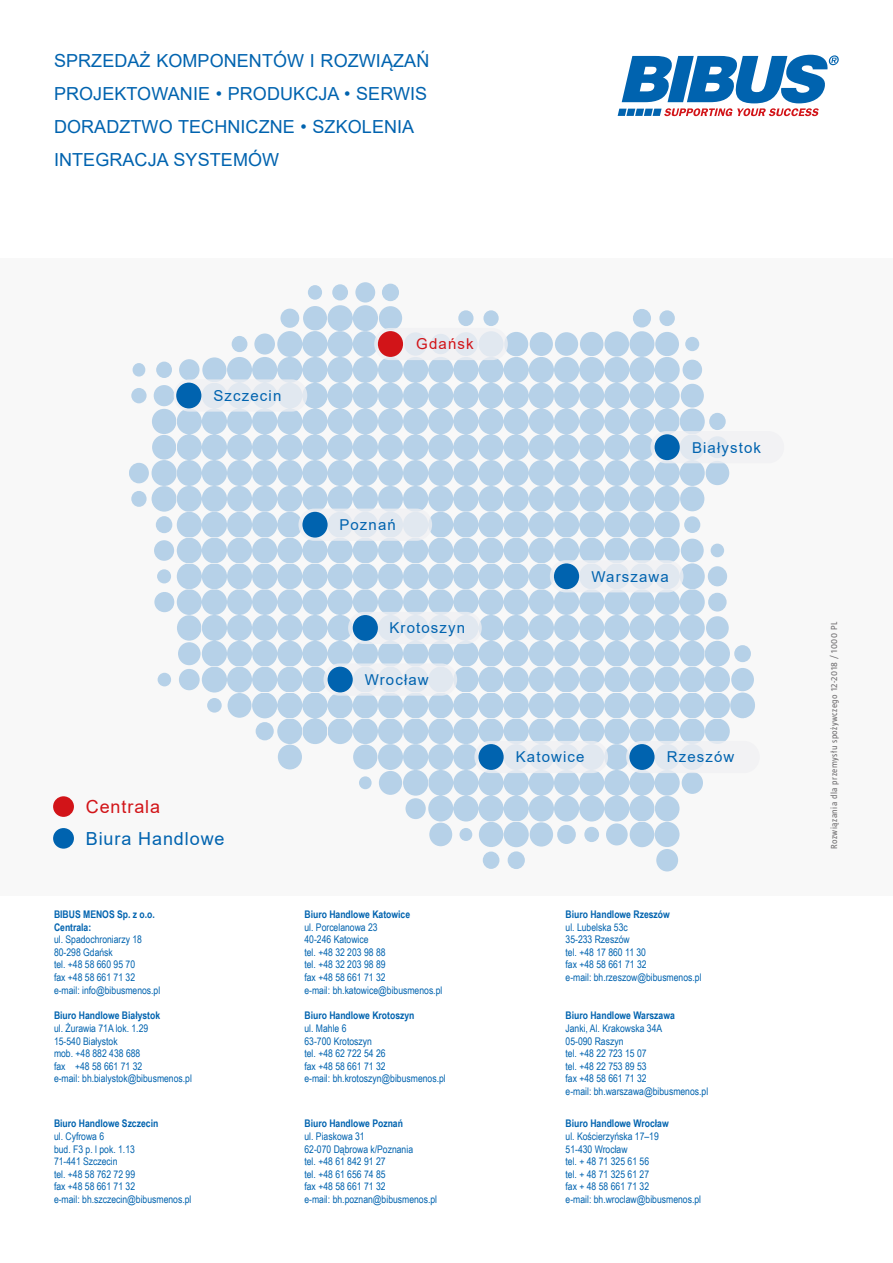
<style>
.page{position:relative;width:893px;height:1263px;background:#fff}
.page>*{position:absolute;margin:0;border:0;box-sizing:border-box;transform-origin:0 0}
.t1{font:18px/33px "Arial";letter-spacing:.005em;color:#0063af}
.t2{font:18px "Arial";letter-spacing:.05em;color:#0063af}
.t3{font:18px "Arial";letter-spacing:.05em;color:#d21418}
.t4{font:15px "Arial";letter-spacing:.075em;color:#0063af}
.t5{font:15px "Arial";letter-spacing:.075em;color:#d21418}
.t6{font:10.5px/12.6px "Arial Narrow";color:#0063af}
.t7{font:700 10.5px/12.6px "Arial Narrow";color:#0063af}
.t8{font:9px "Taz";letter-spacing:.05em;color:#727072}
</style>
<div class="page">
<div style="left:0;top:258px;width:893px;height:638px;background:#f8f8f8"></div>
<svg style="left:129px;top:328px;width:626px;height:543px;fill:#b6d1e8"></svg>
<svg style="left:280px;top:282px;width:395px;height:46px"></svg>
<div style="left:374px;top:328px;width:134px;height:32px;background:linear-gradient(to right,#eceaed,#e6edf3);border-radius:16px"></div>
<div style="left:378px;top:331px;width:25px;height:26px;background:#d21418;border-radius:50%"></div>
<svg style="left:174px;top:379px;width:133px;height:33px;fill:#e1e8f0"></svg>
<div style="left:176px;top:383px;width:25px;height:25px;background:#0063af;border-radius:50%"></div>
<div style="left:650px;top:431px;width:134px;height:32px;background:linear-gradient(to bottom,#edeff3,#eceef2);border-radius:16px"></div>
<div style="left:655px;top:434px;width:25px;height:26px;background:#0063af;border-radius:50%"></div>
<div style="left:626px;top:741px;width:134px;height:32px;background:linear-gradient(to right,#e5eaf1,#f2f2f4);border-radius:16px"></div>
<div style="left:629px;top:744px;width:26px;height:26px;background:#0063af;border-radius:50%"></div>
<div style="left:474px;top:741px;width:134px;height:32px;background:linear-gradient(to right,#eaedf2,#e4eaf1);border-radius:16px"></div>
<div style="left:478px;top:744px;width:26px;height:26px;background:#0063af;border-radius:50%"></div>
<svg style="left:550px;top:560px;width:133px;height:32px;fill:#e1e8f0"></svg>
<div style="left:554px;top:563px;width:25px;height:26px;background:#0063af;border-radius:50%"></div>
<svg style="left:323px;top:663px;width:134px;height:33px;fill:#e1e8f0"></svg>
<div style="left:328px;top:667px;width:25px;height:25px;background:#0063af;border-radius:50%"></div>
<div style="left:348px;top:612px;width:134px;height:32px;background:linear-gradient(to right,#e7ecf1,#e5eaf1);border-radius:16px"></div>
<div style="left:353px;top:615px;width:25px;height:26px;background:#0063af;border-radius:50%"></div>
<div style="left:298px;top:509px;width:134px;height:32px;background:linear-gradient(to right,#e8ecf1,#e5eaf1);border-radius:16px"></div>
<div style="left:302px;top:512px;width:26px;height:26px;background:#0063af;border-radius:50%"></div>
<div style="left:53px;top:796px;width:21px;height:21px;background:#d21418;border-radius:10px"></div>
<div style="left:53px;top:828px;width:21px;height:21px;background:#0063af;border-radius:10px"></div>
<svg style="left:618px;top:55px;width:221px;height:61px"></svg>
<h1 class="t1" style="left:54px;top:44px;width:377px">SPRZEDAŻ KOMPONENTÓW I ROZWIĄZAŃ<br>PROJEKTOWANIE • PRODUKCJA • SERWIS<br>DORADZTWO TECHNICZNE • SZKOLENIA<br>INTEGRACJA SYSTEMÓW</h1>
<h2 class="t4" style="left:213px;top:385px;width:69px">Szczecin</h2>
<h2 class="t5" style="left:416px;top:334px;width:59px">Gdańsk</h2>
<h1 class="t3" style="left:86px;top:794px;width:76px">Centrala</h1>
<h1 class="t2" style="left:86px;top:826px;width:140px">Biura Handlowe</h1>
<p class="t7" style="left:54px;top:907px;width:102px">BIBUS MENOS Sp. z o.o.<br>Centrala:</p>
<p class="t6" style="left:54px;top:933px;width:108px">ul. Spadochroniarzy 18<br>80-298 Gdańsk<br>tel. +48 58 660 95 70<br>fax +48 58 661 71 32 e-mail: info@bibusmenos.pl</p>
<p class="t7" style="left:54px;top:1009px;width:108px">Biuro Handlowe Białystok</p>
<p class="t6" style="left:54px;top:1021px;width:139px">ul. Żurawia 71A lok. 1.29<br>15-540 Białystok<br>mob. +48 882 438 688<br>fax +48 58 661 71 32<br>e-mail: bh.bialystok@bibusmenos.pl</p>
<p class="t7" style="left:54px;top:1117px;width:106px">Biuro Handlowe Szczecin</p>
<p class="t6" style="left:54px;top:1129px;width:139px">ul. Cyfrowa 6<br>bud. F3 p. l pok. 1.13<br>71-441 Szczecin<br>tel. +48 58 762 72 99<br>fax +48 58 661 71 32<br>e-mail: bh.szczecin@bibusmenos.pl</p>
<h2 class="t4" style="left:339px;top:514px;width:58px">Poznań</h2>
<h2 class="t4" style="left:389px;top:618px;width:77px">Krotoszyn</h2>
<h2 class="t4" style="left:365px;top:669px;width:65px">Wrocław</h2>
<p class="t7" style="left:304px;top:907px;width:107px">Biuro Handlowe Katowice</p>
<p class="t6" style="left:304px;top:920px;width:139px">ul. Porcelanowa 23<br>40-246 Katowice<br>tel. +48 32 203 98 88<br>tel. +48 32 203 98 89<br>fax +48 58 661 71 32<br>e-mail: bh.katowice@bibusmenos.pl</p>
<p class="t7" style="left:304px;top:1009px;width:112px">Biuro Handlowe Krotoszyn</p>
<p class="t6" style="left:304px;top:1021px;width:143px">ul. Mahle 6<br>63-700 Krotoszyn<br>tel. +48 62 722 54 26<br>fax +48 58 661 71 32<br>e-mail: bh.krotoszyn@bibusmenos.pl</p>
<p class="t7" style="left:304px;top:1117px;width:100px">Biuro Handlowe Poznań</p>
<p class="t6" style="left:304px;top:1129px;width:134px">ul. Piaskowa 31<br>62-070 Dąbrowa k/Poznania<br>tel. +48 61 842 91 27<br>tel. +48 61 656 74 85<br>fax +48 58 661 71 32<br>e-mail: bh.poznan@bibusmenos.pl</p>
<h2 class="t4" style="left:692px;top:437px;width:71px">Białystok</h2>
<h2 class="t4" style="left:591px;top:566px;width:79px">Warszawa</h2>
<h2 class="t4" style="left:516px;top:747px;width:70px">Katowice</h2>
<h2 class="t4" style="left:667px;top:747px;width:69px">Rzeszów</h2>
<p class="t7" style="left:566px;top:907px;width:106px">Biuro Handlowe Rzeszów</p>
<p class="t6" style="left:566px;top:920px;width:138px">ul. Lubelska 53c<br>35-233 Rzeszów<br>tel. +48 17 860 11 30<br>fax +48 58 661 71 32<br>e-mail: bh.rzeszow@bibusmenos.pl</p>
<p class="t7" style="left:566px;top:1009px;width:111px">Biuro Handlowe Warszawa</p>
<p class="t6" style="left:566px;top:1021px;width:144px">Janki, Al. Krakowska 34A<br>05-090 Raszyn<br>tel. +48 22 723 15 07<br>tel. +48 22 753 89 53<br>fax +48 58 661 71 32<br>e-mail: bh.warszawa@bibusmenos.pl</p>
<p class="t7" style="left:566px;top:1117px;width:105px">Biuro Handlowe Wrocław</p>
<p class="t6" style="left:566px;top:1129px;width:137px">ul. Kościerzyńska 17–19<br>51-430 Wrocław<br>tel. + 48 71 325 61 56<br>tel. + 48 71 325 61 27<br>fax + 48 58 661 71 32<br>e-mail: bh.wroclaw@bibusmenos.pl</p>
<p class="t8" style="left:829px;top:849px;width:228px;rotate:-90deg">Rozwiązania dla przemysłu spożywczego 12-2018 / 1000 PL</p>
</div>
